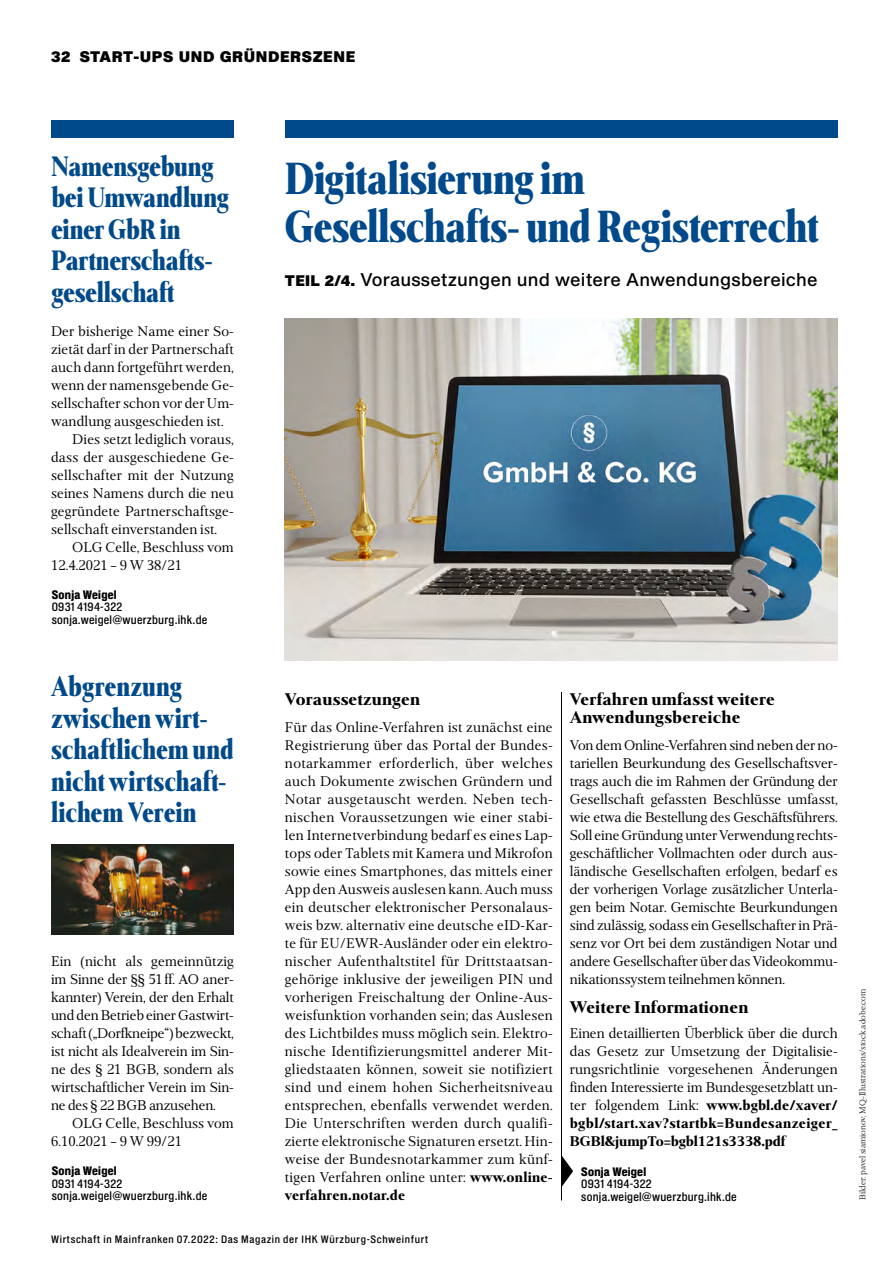
<style>
.page{position:relative;width:893px;height:1263px;background:#fff}
.page>*{position:absolute;margin:0;border:0;box-sizing:border-box;transform-origin:0 0}
.WiM_Head_mittel{font:800 48px/48px "Frontis Condensed";letter-spacing:-.01em;color:#00498a;scale:.96 1}
.WiM_Head_klein{font:800 30px/31.5px "Frontis Condensed";letter-spacing:-.005em;color:#00498a;scale:.96 1}
.WiM_Zwiti{font:800 18px/18px "Frontis";letter-spacing:.01em;color:#000}
.WiM_Vorspann{font:18px "Shapiro Pro 54 Middle";letter-spacing:.01em;color:#000}
.WiM_Gtx_OHNE_Einzug{font:15px/18px "Frontis";letter-spacing:-.005em;color:#000;text-align:justify}
.WiM_Gtx_Einzug{font:15px/18px "Frontis";letter-spacing:.005em;color:#000}
.t1{font:15px "Shapiro Pro 96 Super";letter-spacing:.04em;color:#000}
.WiM_Info_Hinweis{font:12px/12.8px "Shapiro Pro 52 Middle";letter-spacing:.02em;color:#000}
.t2{font:10.5px "Shapiro Pro 52 Middle";letter-spacing:.06em;color:#000}
.t3{font:300 9px "Frontis";color:#000}
.s1{font-family:"Shapiro Pro 82 Super";font-weight:800}
.s2{font-family:"Shapiro Pro 96 Super";font-size:15px}
.s3{font-weight:800}
</style>
<div class="page">
<div style="left:285px;top:120px;width:553px;height:18px;background:#00498a"></div>
<div style="left:51px;top:120px;width:183px;height:18px;background:#00498a"></div>
<img style="left:51px;top:844px;width:183px;height:90px">
<img style="left:285px;top:318px;width:553px;height:342px">
<svg style="left:562px;top:1156px;width:11px;height:31px"></svg>
<hr style="left:561px;top:692px;width:1px;height:508px;background:#000">
<p class="t1" style="left:51px;top:46px;width:306px">32 START-UPS UND GRÜNDERSZENE</p>
<p class="WiM_Head_klein" style="left:51px;top:150px;width:187px">Namensgebung bei Umwandlung einer GbR in<br>Partnerschafts&shy;gesellschaft</p>
<p class="WiM_Gtx_OHNE_Einzug" style="left:51px;top:322px;width:184px">Der bisherige Name einer So&shy;zietät darf in der Partnerschaft auch dann fortgeführt werden, wenn der namensgebende Ge&shy;sellschafter schon vor der Um&shy;wandlung ausgeschieden ist.</p>
<p class="WiM_Gtx_Einzug" style="left:51px;top:430px;width:184px;text-align:justify;text-indent:21px">Dies setzt lediglich voraus, dass der ausgeschiedene Ge&shy;sellschafter mit der Nutzung seines Namens durch die neu gegründete Partnerschaftsge&shy;sellschaft einverstanden ist.</p>
<p class="WiM_Gtx_Einzug" style="left:51px;top:538px;width:184px;text-indent:21px">OLG Celle, Beschluss vom<br>12.4.2021 – 9 W 38/21</p>
<p class="WiM_Info_Hinweis" style="left:52px;top:589px;width:157px"><span class="s1">Sonja Weigel<br></span>0931 4194-322 sonja.weigel@wuerzburg.ihk.de</p>
<p class="WiM_Head_klein" style="left:51px;top:671px;width:192px">Abgrenzung zwischen wirt&shy;schaftlichem und nicht wirtschaft&shy;lichem Verein</p>
<p class="WiM_Gtx_OHNE_Einzug" style="left:51px;top:952px;width:184px">Ein (nicht als gemeinnützig im Sinne der §§ 51ff. AO aner&shy;kannter) Verein, der den Erhalt und den Betrieb einer Gastwirt&shy;schaft („Dorfkneipe“) bezweckt, ist nicht als Idealverein im Sin&shy;ne des § 21 BGB, sondern als wirtschaftlicher Verein im Sin&shy;ne des § 22 BGB anzusehen.</p>
<p class="WiM_Gtx_Einzug" style="left:51px;top:1114px;width:184px;text-indent:21px">OLG Celle, Beschluss vom<br>6.10.2021 – 9 W 99/21</p>
<p class="WiM_Info_Hinweis" style="left:52px;top:1165px;width:157px"><span class="s1">Sonja Weigel<br></span>0931 4194-322 sonja.weigel@wuerzburg.ihk.de</p>
<p class="WiM_Head_mittel" style="left:285px;top:154px;width:557px">Digitalisierung im<br>Gesellschafts- und Registerrecht</p>
<p class="WiM_Vorspann" style="left:285px;top:266px;width:534px"><span class="s2">TEIL 2/4.</span> Voraussetzungen und weitere Anwendungsbereiche</p>
<p class="WiM_Zwiti" style="left:285px;top:690px;width:137px">Voraussetzungen</p>
<p class="WiM_Gtx_OHNE_Einzug" style="left:285px;top:718px;width:270px">Für das Online-Verfahren ist zunächst eine Registrierung über das Portal der Bundes&shy;notarkammer erforderlich, über welches auch Dokumente zwischen Gründern und Notar ausgetauscht werden. Neben tech&shy;nischen Voraussetzungen wie einer stabi&shy;len Internetverbindung bedarf es eines Lap&shy;tops oder Tablets mit Kamera und Mikrofon sowie eines Smartphones, das mittels einer App den Ausweis auslesen kann. Auch muss ein deutscher elektronischer Personalaus&shy;weis bzw. alternativ eine deutsche eID-Kar&shy;te für EU/EWR-Ausländer oder ein elektro&shy;nischer Aufenthaltstitel für Drittstaatsan&shy;gehörige inklusive der jeweiligen PIN und vorherigen Freischaltung der Online-Aus&shy;weisfunktion vorhanden sein; das Auslesen des Lichtbildes muss möglich sein. Elektro&shy;nische Identifizierungsmittel anderer Mit&shy;gliedstaaten können, soweit sie notifiziert sind und einem hohen Sicherheitsniveau entsprechen, ebenfalls verwendet werden.<br>Die Unterschriften werden durch qualifi&shy;zierte elektronische Signaturen ersetzt. Hin&shy;weise der Bundesnotarkammer zum künf&shy;tigen Verfahren online unter: <span class="s3">www.online&shy;verfahren.notar.de</span></p>
<p class="WiM_Zwiti" style="left:570px;top:690px;width:207px">Verfahren umfasst weitere<br>Anwendungsbereiche</p>
<p class="WiM_Gtx_OHNE_Einzug" style="left:570px;top:736px;width:269px">Von dem Online-Verfahren sind neben der no&shy;tariellen Beurkundung des Gesellschaftsver&shy;trags auch die im Rahmen der Gründung der Gesellschaft gefassten Beschlüsse umfasst, wie etwa die Bestellung des Geschäftsführers.<br>Soll eine Gründung unter Verwendung rechts&shy;geschäftlicher Vollmachten oder durch aus&shy;ländische Gesellschaften erfolgen, bedarf es der vorherigen Vorlage zusätzlicher Unterla&shy;gen beim Notar. Gemischte Beurkundungen sind zulässig, sodass ein Gesellschafter in Prä&shy;senz vor Ort bei dem zuständigen Notar und andere Gesellschafter über das Videokommu&shy;nikationssystem teilnehmen können.</p>
<p class="WiM_Zwiti" style="left:570px;top:998px;width:180px">Weitere Informationen</p>
<p class="WiM_Gtx_OHNE_Einzug" style="left:570px;top:1024px;width:270px">Einen detaillierten Überblick über die durch das Gesetz zur Umsetzung der Digitalisie&shy;rungsrichtlinie vorgesehenen Änderungen finden Interessierte im Bundesgesetzblatt un&shy;ter folgendem Link: <span class="s3">www.bgbl.de/xaver/ bgbl/start.xav?startbk=Bundesanzeiger_ BGBl&amp;jumpTo=bgbl121s3338.pdf</span></p>
<p class="WiM_Info_Hinweis" style="left:581px;top:1165px;width:157px"><span class="s1">Sonja Weigel<br></span>0931 4194-322 sonja.weigel@wuerzburg.ihk.de</p>
<p class="t2" style="left:51px;top:1232px;width:379px">Wirtschaft in Mainfranken 07.2022: Das Magazin der IHK Würzburg-Schweinfurt</p>
<p class="t3" style="left:857px;top:1200px;width:213px;rotate:-90deg">Bilder: pavel siamionov, MQ-Illustrations/stock.adobe.com</p>
</div>
